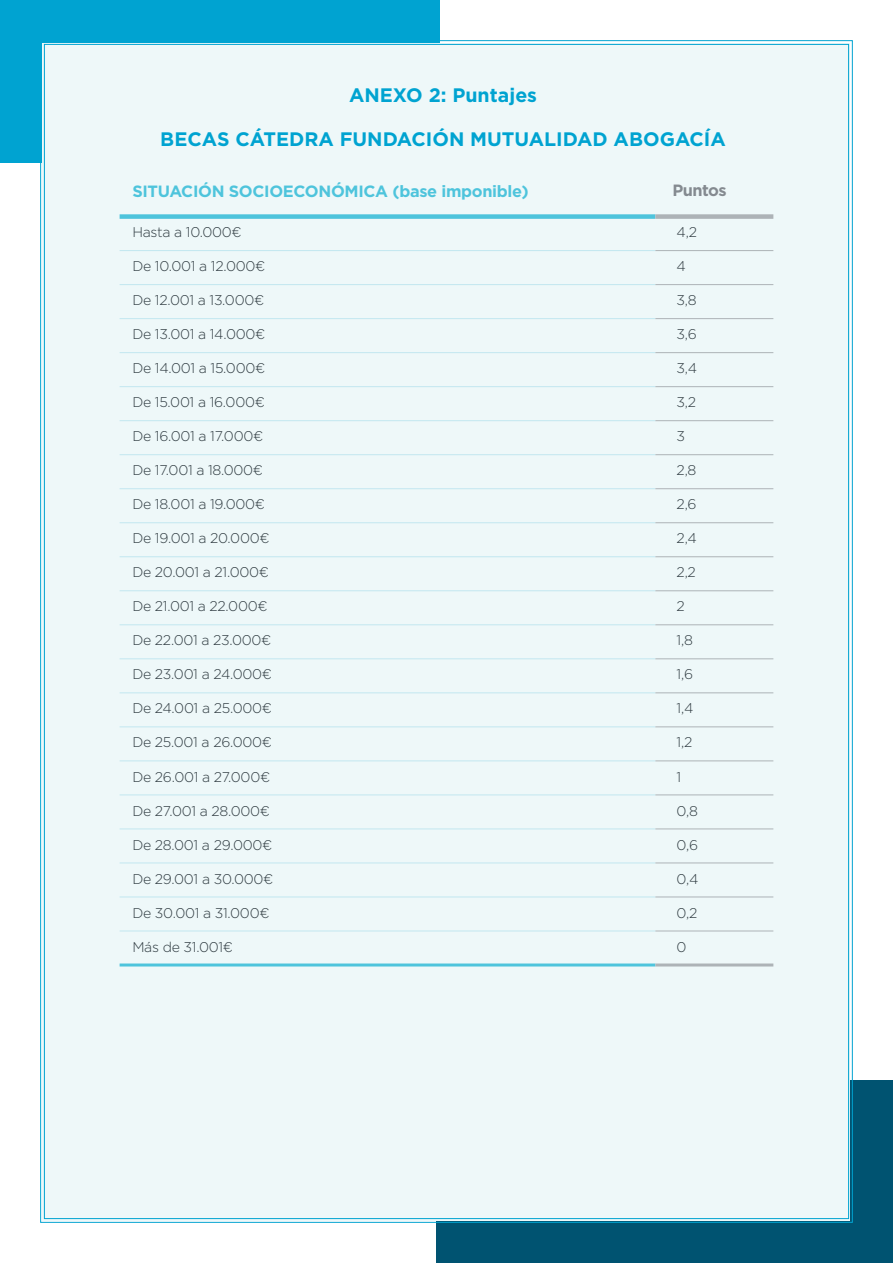
<style>
.page{position:relative;width:893px;height:1263px;background:#fff}
.page>*{position:absolute;margin:0;border:0;box-sizing:border-box;transform-origin:0 0}
.t1{font:700 19.5px "Gotham";color:#00a3d1}
.t2{font:700 16.35px "Gotham";letter-spacing:-.02em;color:#4ec4dc}
.t3{font:700 16.35px "Gotham";letter-spacing:-.03em;color:#848a90}
.t4{font:300 14.1px "Gotham";letter-spacing:-.02em;color:#2f3b41}
</style>
<div class="page">
<div style="left:0;top:0;width:439px;height:163px;background:#00a3d1"></div>
<div style="left:437px;top:1080px;width:456px;height:183px;background:#005371"></div>
<div style="left:40px;top:40px;width:813px;height:1183px;background:#eef8f9"></div>
<hr style="left:120px;top:250px;width:535px;height:1px;background:#c2e7f0">
<hr style="left:120px;top:284px;width:535px;height:1px;background:#c2e7f0">
<hr style="left:120px;top:318px;width:535px;height:1px;background:#c2e7f0">
<hr style="left:120px;top:352px;width:535px;height:1px;background:#c2e7f0">
<hr style="left:120px;top:386px;width:535px;height:1px;background:#c2e7f0">
<hr style="left:120px;top:420px;width:535px;height:1px;background:#c2e7f0">
<hr style="left:120px;top:454px;width:535px;height:1px;background:#c2e7f0">
<hr style="left:120px;top:488px;width:535px;height:1px;background:#c2e7f0">
<hr style="left:120px;top:522px;width:535px;height:1px;background:#c2e7f0">
<hr style="left:120px;top:556px;width:535px;height:1px;background:#c2e7f0">
<hr style="left:120px;top:590px;width:535px;height:1px;background:#c2e7f0">
<hr style="left:120px;top:624px;width:535px;height:1px;background:#c2e7f0">
<hr style="left:120px;top:658px;width:535px;height:1px;background:#c2e7f0">
<hr style="left:120px;top:693px;width:535px;height:1px;background:#c2e7f0">
<hr style="left:120px;top:727px;width:535px;height:1px;background:#c2e7f0">
<hr style="left:120px;top:761px;width:535px;height:1px;background:#c2e7f0">
<hr style="left:120px;top:795px;width:535px;height:1px;background:#c2e7f0">
<hr style="left:120px;top:829px;width:535px;height:1px;background:#c2e7f0">
<hr style="left:120px;top:863px;width:535px;height:1px;background:#c2e7f0">
<hr style="left:120px;top:897px;width:535px;height:1px;background:#c2e7f0">
<hr style="left:120px;top:931px;width:535px;height:1px;background:#c2e7f0">
<hr style="left:655px;top:250px;width:118px;height:1px;background:#adb3b7">
<hr style="left:655px;top:284px;width:118px;height:1px;background:#adb3b7">
<hr style="left:655px;top:318px;width:118px;height:1px;background:#adb3b7">
<hr style="left:655px;top:352px;width:118px;height:1px;background:#adb3b7">
<hr style="left:655px;top:386px;width:118px;height:1px;background:#adb3b7">
<hr style="left:655px;top:420px;width:118px;height:1px;background:#adb3b7">
<hr style="left:655px;top:454px;width:118px;height:1px;background:#adb3b7">
<hr style="left:655px;top:488px;width:118px;height:1px;background:#adb3b7">
<hr style="left:655px;top:522px;width:118px;height:1px;background:#adb3b7">
<hr style="left:655px;top:556px;width:118px;height:1px;background:#adb3b7">
<hr style="left:655px;top:590px;width:118px;height:1px;background:#adb3b7">
<hr style="left:655px;top:624px;width:118px;height:1px;background:#adb3b7">
<hr style="left:655px;top:658px;width:118px;height:1px;background:#adb3b7">
<hr style="left:655px;top:693px;width:118px;height:1px;background:#adb3b7">
<hr style="left:655px;top:727px;width:118px;height:1px;background:#adb3b7">
<hr style="left:655px;top:761px;width:118px;height:1px;background:#adb3b7">
<hr style="left:655px;top:795px;width:118px;height:1px;background:#adb3b7">
<hr style="left:655px;top:829px;width:118px;height:1px;background:#adb3b7">
<hr style="left:655px;top:863px;width:118px;height:1px;background:#adb3b7">
<hr style="left:655px;top:897px;width:118px;height:1px;background:#adb3b7">
<hr style="left:655px;top:931px;width:118px;height:1px;background:#adb3b7">
<div style="left:120px;top:214px;width:535px;height:5px;background:#4ec4dc"></div>
<div style="left:655px;top:214px;width:118px;height:5px;background:#adb3b7"></div>
<hr style="left:120px;top:963px;width:535px;height:3px;background:#4ec4dc">
<hr style="left:655px;top:963px;width:118px;height:3px;background:#adb3b7">
<h1 class="t1" style="left:349px;top:82px;width:189px">ANEXO 2: Puntajes</h1>
<h1 class="t1" style="left:160px;top:126px;width:567px">BECAS CÁTEDRA FUNDACIÓN MUTUALIDAD ABOGACÍA</h1>
<p class="t2" style="left:132px;top:180px;width:398px">SITUACIÓN SOCIOECONÓMICA (base imponible)</p>
<p class="t3" style="left:672px;top:179px;width:56px">Puntos</p>
<p class="t4" style="left:132px;top:223px;width:111px">Hasta a 10.000€</p>
<p class="t4" style="left:677px;top:223px;width:22px">4,2</p>
<p class="t4" style="left:132px;top:257px;width:135px">De 10.001 a 12.000€</p>
<p class="t4" style="left:677px;top:257px;width:11px">4</p>
<p class="t4" style="left:132px;top:291px;width:133px">De 12.001 a 13.000€</p>
<p class="t4" style="left:677px;top:291px;width:22px">3,8</p>
<p class="t4" style="left:132px;top:325px;width:134px">De 13.001 a 14.000€</p>
<p class="t4" style="left:677px;top:325px;width:22px">3,6</p>
<p class="t4" style="left:132px;top:359px;width:134px">De 14.001 a 15.000€</p>
<p class="t4" style="left:677px;top:359px;width:22px">3,4</p>
<p class="t4" style="left:132px;top:393px;width:134px">De 15.001 a 16.000€</p>
<p class="t4" style="left:677px;top:393px;width:21px">3,2</p>
<p class="t4" style="left:132px;top:427px;width:132px">De 16.001 a 17.000€</p>
<p class="t4" style="left:677px;top:427px;width:10px">3</p>
<p class="t4" style="left:132px;top:461px;width:132px">De 17.001 a 18.000€</p>
<p class="t4" style="left:677px;top:461px;width:21px">2,8</p>
<p class="t4" style="left:132px;top:495px;width:134px">De 18.001 a 19.000€</p>
<p class="t4" style="left:677px;top:495px;width:22px">2,6</p>
<p class="t4" style="left:132px;top:529px;width:139px">De 19.001 a 20.000€</p>
<p class="t4" style="left:677px;top:529px;width:22px">2,4</p>
<p class="t4" style="left:132px;top:563px;width:138px">De 20.001 a 21.000€</p>
<p class="t4" style="left:677px;top:563px;width:21px">2,2</p>
<p class="t4" style="left:132px;top:597px;width:137px">De 21.001 a 22.000€</p>
<p class="t4" style="left:677px;top:597px;width:10px">2</p>
<p class="t4" style="left:132px;top:631px;width:141px">De 22.001 a 23.000€</p>
<p class="t4" style="left:677px;top:631px;width:18px">1,8</p>
<p class="t4" style="left:132px;top:665px;width:141px">De 23.001 a 24.000€</p>
<p class="t4" style="left:677px;top:665px;width:18px">1,6</p>
<p class="t4" style="left:132px;top:699px;width:141px">De 24.001 a 25.000€</p>
<p class="t4" style="left:677px;top:699px;width:18px">1,4</p>
<p class="t4" style="left:132px;top:733px;width:141px">De 25.001 a 26.000€</p>
<p class="t4" style="left:677px;top:733px;width:17px">1,2</p>
<p class="t4" style="left:132px;top:767px;width:139px">De 26.001 a 27.000€</p>
<p class="t4" style="left:677px;top:767px;width:6px">1</p>
<p class="t4" style="left:132px;top:802px;width:139px">De 27.001 a 28.000€</p>
<p class="t4" style="left:677px;top:802px;width:23px">0,8</p>
<p class="t4" style="left:132px;top:836px;width:141px">De 28.001 a 29.000€</p>
<p class="t4" style="left:677px;top:836px;width:23px">0,6</p>
<p class="t4" style="left:132px;top:870px;width:143px">De 29.001 a 30.000€</p>
<p class="t4" style="left:677px;top:870px;width:23px">0,4</p>
<p class="t4" style="left:132px;top:904px;width:139px">De 30.001 a 31.000€</p>
<p class="t4" style="left:677px;top:904px;width:22px">0,2</p>
<p class="t4" style="left:132px;top:938px;width:102px">Más de 31.001€</p>
<p class="t4" style="left:677px;top:938px;width:11px">0</p>
</div>
